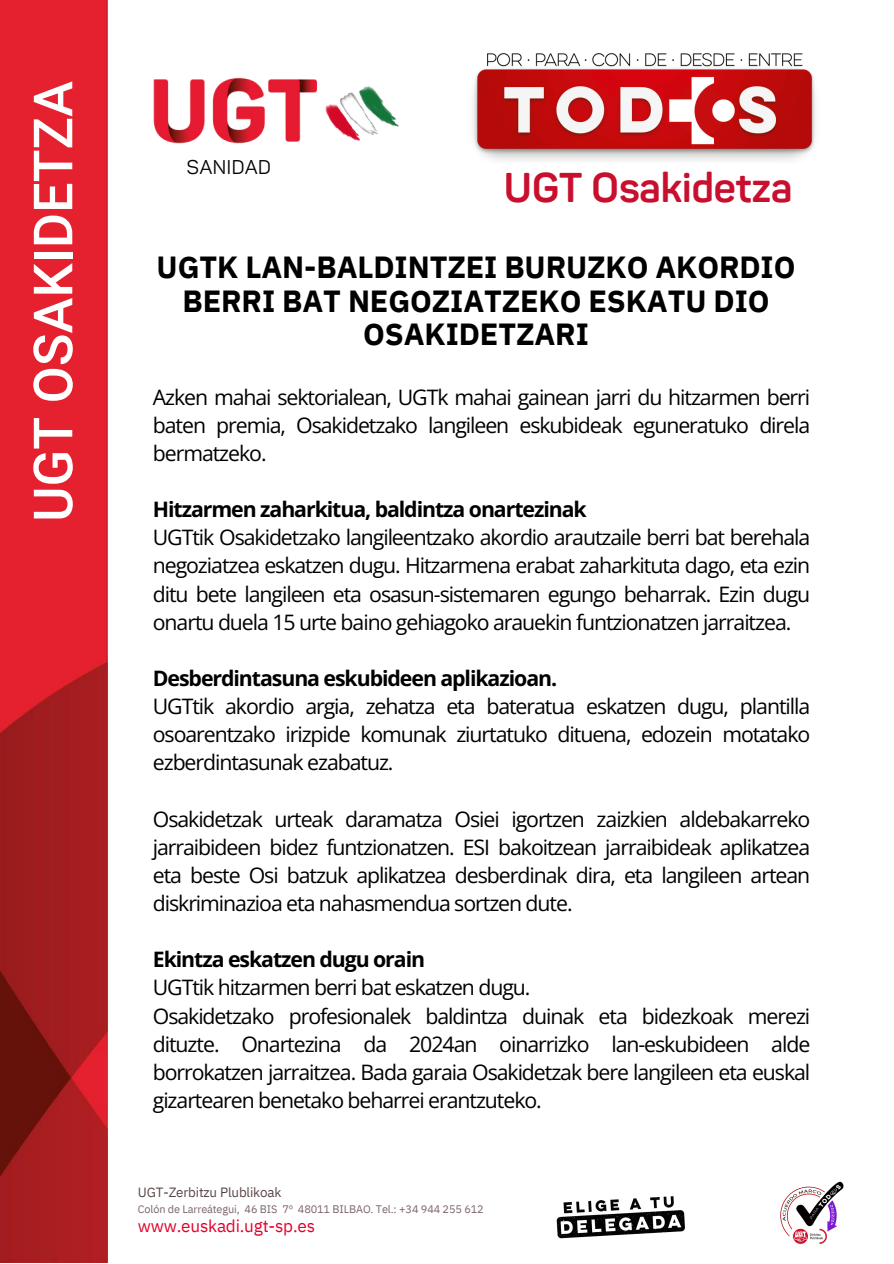
<style>
.page{position:relative;width:894px;height:1264px;background:#fff}
.page>*{position:absolute;margin:0;border:0;box-sizing:border-box;transform-origin:0 0}
.t1{font:500 54px "Roboto";color:#fff}
.t2{font:700 40.95px "Panton";color:#c8102e}
.t3{font:700 30.45px/33.8px "IBM Plex Sans";letter-spacing:-.005em;color:#000;text-align:center}
.t4{font:21.3px/28.2px "Open Sans";letter-spacing:-.05em;color:#000}
.t5{font:19.65px "Panton";color:#000}
.t6{font:17.1px "IBM Plex Sans";letter-spacing:-.01em;color:#e4002b}
.t7{font:13.35px "IBM Plex Sans";letter-spacing:-.01em;color:#584446}
.t8{font:10.95px "IBM Plex Sans";letter-spacing:-.01em;color:#7b6469}
.s1{font-weight:700}
</style>
<div class="page">
<img style="left:780px;top:1181px;width:64px;height:64px">
<img style="left:0;top:0;width:107px;height:1262px">
<img style="left:153px;top:77px;width:246px;height:67px">
<img style="left:473px;top:53px;width:342px;height:108px">
<img style="left:665px;top:76px;width:72px;height:70px">
<img style="left:556px;top:1196px;width:129px;height:43px">
<h5 class="t1" style="left:22px;top:522px;width:442px;rotate:-90deg">UGT OSAKIDETZA</h5>
<p class="t5" style="left:186px;top:155px;width:86px">SANIDAD</p>
<h5 class="t2" style="left:503px;top:171px;width:290px">UGT Osakidetza</h5>
<h3 class="t3" style="left:157px;top:249px;width:640px">UGTK LAN-BALDINTZEI BURUZKO AKORDIO<br>BERRI BAT NEGOZIATZEKO ESKATU DIO<br>OSAKIDETZARI</h3>
<h5 class="t4" style="left:153px;top:382px;width:658px;text-align:justify">Azken mahai sektorialean, UGTk mahai gainean jarri du hitzarmen berri baten premia, Osakidetzako langileen eskubideak eguneratuko direla bermatzeko.</h5>
<p class="t4" style="left:153px;top:495px;width:658px"><span class="s1">Hitzarmen zaharkitua, baldintza onartezinak<br></span>UGTtik Osakidetzako langileentzako akordio arautzaile berri bat berehala negoziatzea eskatzen dugu. Hitzarmena erabat zaharkituta dago, eta ezin ditu bete langileen eta osasun-sistemaren egungo beharrak. Ezin dugu onartu duela 15 urte baino gehiagoko arauekin funtzionatzen jarraitzea.</p>
<p class="t4" style="left:153px;top:663px;width:658px"><span class="s1">Desberdintasuna eskubideen aplikazioan.<br></span>UGTtik akordio argia, zehatza eta bateratua eskatzen dugu, plantilla osoarentzako irizpide komunak ziurtatuko dituena, edozein motatako ezberdintasunak ezabatuz.</p>
<p class="t4" style="left:153px;top:804px;width:658px;text-align:justify">Osakidetzak urteak daramatza Osiei igortzen zaizkien aldebakarreko jarraibideen bidez funtzionatzen. ESI bakoitzean jarraibideak aplikatzea eta beste Osi batzuk aplikatzea desberdinak dira, eta langileen artean diskriminazioa eta nahasmendua sortzen dute.</p>
<h6 class="t4" style="left:153px;top:945px;width:658px"><span class="s1">Ekintza eskatzen dugu orain<br></span>UGTtik hitzarmen berri bat eskatzen dugu.<br>Osakidetzako profesionalek baldintza duinak eta bidezkoak merezi dituzte. Onartezina da 2024an oinarrizko lan-eskubideen alde borrokatzen jarraitzea. Bada garaia Osakidetzak bere langileen eta euskal gizartearen benetako beharrei erantzuteko.</h6>
<h5 class="t7" style="left:138px;top:1183px;width:145px">UGT-Zerbitzu Plublikoak</h5>
<h5 class="t8" style="left:138px;top:1201px;width:347px">Colón de Larreátegui, 46 BIS 7º 48011 BILBAO. Tel.: +34 944 255 612</h5>
<h2 class="t6" style="left:138px;top:1214px;width:179px">www.euskadi.ugt-sp.es</h2>
</div>
